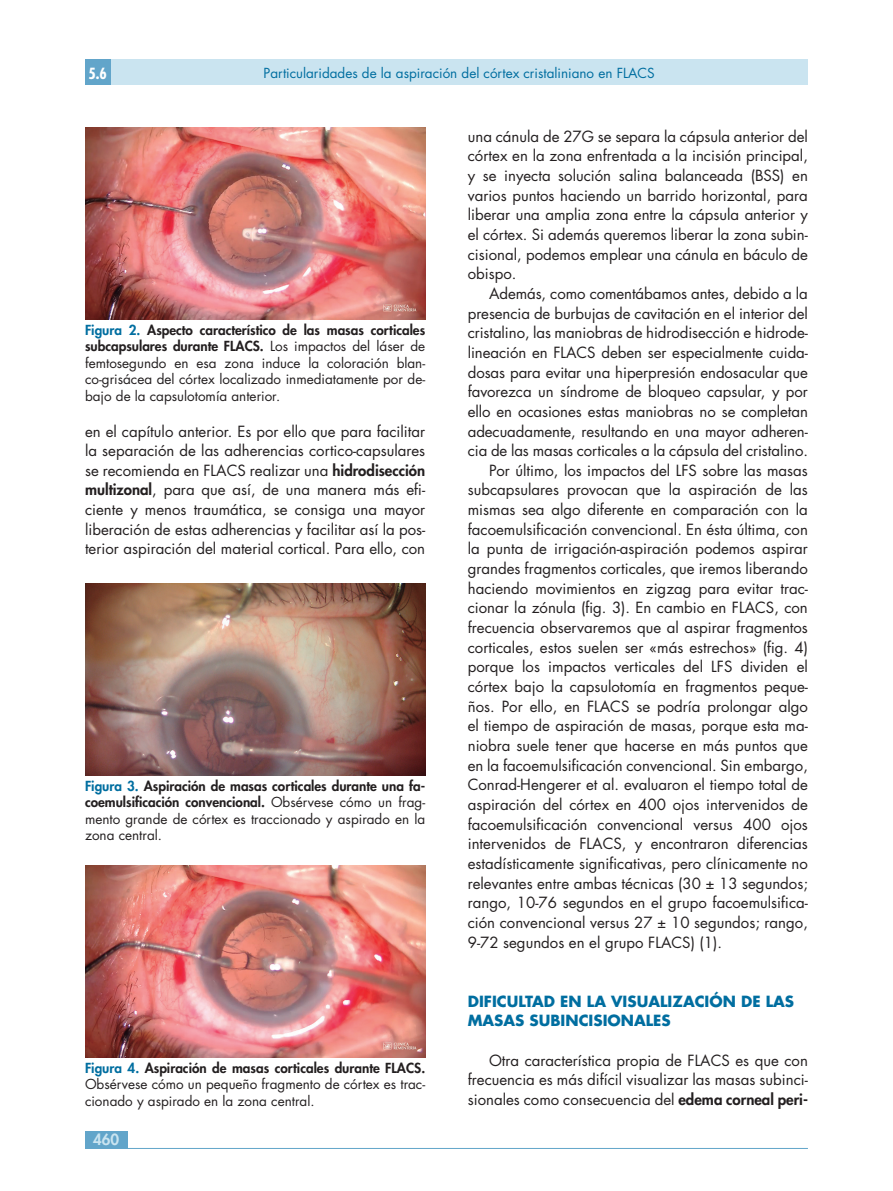
<style>
.page{position:relative;width:893px;height:1191px;background:#fff}
.page>*{position:absolute;margin:0;border:0;box-sizing:border-box;transform-origin:0 0}
.t1{font:15px/19.6px "Futura Std";color:#231f20;text-align:justify}
.t2{font:700 15px/19.6px "Futura Std";color:#006ea0}
.t3{font:800 15px "Futura Std";color:#cae4f0}
.t4{font:700 condensed 15px "Futura Std";color:#fff}
.t5{font:13.5px/16.5px "Futura Std";color:#231f20;text-align:justify}
.t6{font:13.5px "Futura Std";color:#006ea0}
.s1{font-weight:800;color:#006ea0}
.s2{font-weight:800}
</style>
<div class="page">
<div style="left:85px;top:1131px;width:43px;height:17px;background:#62a5ca"></div>
<div style="left:85px;top:60px;width:723px;height:25px;background:#cae4f0"></div>
<div style="left:85px;top:60px;width:26px;height:25px;background:#62a5ca"></div>
<hr style="left:85px;top:1148px;width:723px;height:1px;background:#62a5ca">
<img style="left:85px;top:128px;width:340px;height:191px">
<img style="left:85px;top:584px;width:340px;height:191px">
<img style="left:85px;top:866px;width:340px;height:191px">
<p class="t4" style="left:89px;top:64px;width:20px">5.6</p>
<p class="t6" style="left:264px;top:64px;width:393px">Particularidades de la aspiración del córtex cristaliniano en FLACS</p>
<p class="t5" style="left:85px;top:321px;width:342px"><span class="s1">Figura 2.</span> <span class="s2">Aspecto característico de las masas corticales subcapsulares durante FLACS.</span> Los impactos del láser de femtosegundo en esa zona induce la coloración blan&shy;co-grisácea del córtex localizado inmediatamente por de&shy;bajo de la capsulotomía anterior.</p>
<p class="t1" style="left:85px;top:421px;width:342px">en el capítulo anterior. Es por ello que para facilitar la separación de las adherencias cortico-capsulares se recomienda en FLACS realizar una <span class="s2">hidrodisección multizonal</span>, para que así, de una manera más efi&shy;ciente y menos traumática, se consiga una mayor liberación de estas adherencias y facilitar así la pos&shy;terior aspiración del material cortical. Para ello, con</p>
<p class="t5" style="left:85px;top:778px;width:342px"><span class="s1">Figura 3.</span> <span class="s2">Aspiración de masas corticales durante una fa&shy;coemulsificación convencional.</span> Obsérvese cómo un frag&shy;mento grande de córtex es traccionado y aspirado en la zona central.</p>
<p class="t5" style="left:85px;top:1059px;width:342px"><span class="s1">Figura 4.</span> <span class="s2">Aspiración de masas corticales durante FLACS.<br></span>Obsérvese cómo un pequeño fragmento de córtex es trac&shy;cionado y aspirado en la zona central.</p>
<p class="t3" style="left:93px;top:1129px;width:28px">460</p>
<p class="t1" style="left:468px;top:126px;width:342px">una cánula de 27G se separa la cápsula anterior del córtex en la zona enfrentada a la incisión principal, y se inyecta solución salina balanceada (BSS) en varios puntos haciendo un barrido horizontal, para liberar una amplia zona entre la cápsula anterior y el córtex. Si además queremos liberar la zona subin&shy;cisional, podemos emplear una cánula en báculo de obispo.</p>
<p class="t1" style="left:489px;top:284px;width:320px">Además, como comentábamos antes, debido a la</p>
<p class="t1" style="left:468px;top:303px;width:342px">presencia de burbujas de cavitación en el interior del</p>
<p class="t1" style="left:468px;top:323px;width:342px">cristalino, las maniobras de hidrodisección e hidrode-</p>
<p class="t1" style="left:468px;top:343px;width:342px">lineación en FLACS deben ser especialmente cuida-</p>
<p class="t1" style="left:468px;top:362px;width:342px">dosas para evitar una hiperpresión endosacular que</p>
<p class="t1" style="left:468px;top:382px;width:342px">favorezca un síndrome de bloqueo capsular, y por</p>
<p class="t1" style="left:468px;top:402px;width:342px">ello en ocasiones estas maniobras no se completan</p>
<p class="t1" style="left:468px;top:421px;width:342px">adecuadamente, resultando en una mayor adheren-</p>
<p class="t1" style="left:468px;top:441px;width:342px">cia de las masas corticales a la cápsula del cristalino.</p>
<p class="t1" style="left:489px;top:460px;width:320px">Por último, los impactos del LFS sobre las masas</p>
<p class="t1" style="left:468px;top:480px;width:342px">subcapsulares provocan que la aspiración de las</p>
<p class="t1" style="left:468px;top:500px;width:342px">mismas sea algo diferente en comparación con la</p>
<p class="t1" style="left:468px;top:519px;width:342px">facoemulsificación convencional. En ésta última, con</p>
<p class="t1" style="left:468px;top:539px;width:342px">la punta de irrigación-aspiración podemos aspirar</p>
<p class="t1" style="left:468px;top:559px;width:342px">grandes fragmentos corticales, que iremos liberando</p>
<p class="t1" style="left:468px;top:578px;width:342px">haciendo movimientos en zigzag para evitar trac-</p>
<p class="t1" style="left:468px;top:598px;width:342px">cionar la zónula (fig. 3). En cambio en FLACS, con</p>
<p class="t1" style="left:468px;top:618px;width:342px">frecuencia observaremos que al aspirar fragmentos</p>
<p class="t1" style="left:468px;top:637px;width:342px">corticales, estos suelen ser «más estrechos» (fig. 4)</p>
<p class="t1" style="left:468px;top:657px;width:342px">porque los impactos verticales del LFS dividen el</p>
<p class="t1" style="left:468px;top:677px;width:342px">córtex bajo la capsulotomía en fragmentos peque-</p>
<p class="t1" style="left:468px;top:696px;width:342px">ños. Por ello, en FLACS se podría prolongar algo</p>
<p class="t1" style="left:468px;top:716px;width:342px">el tiempo de aspiración de masas, porque esta ma-</p>
<p class="t1" style="left:468px;top:736px;width:342px">niobra suele tener que hacerse en más puntos que</p>
<p class="t1" style="left:468px;top:755px;width:342px">en la facoemulsificación convencional. Sin embargo,</p>
<p class="t1" style="left:468px;top:775px;width:342px">Conrad-Hengerer et al. evaluaron el tiempo total de</p>
<p class="t1" style="left:468px;top:795px;width:342px">aspiración del córtex en 400 ojos intervenidos de</p>
<p class="t1" style="left:468px;top:814px;width:342px">facoemulsificación convencional versus 400 ojos</p>
<p class="t1" style="left:468px;top:834px;width:342px">intervenidos de FLACS, y encontraron diferencias</p>
<p class="t1" style="left:468px;top:853px;width:342px">estadísticamente significativas, pero clínicamente no</p>
<p class="t1" style="left:468px;top:873px;width:342px">relevantes entre ambas técnicas (30 ± 13 segundos;</p>
<p class="t1" style="left:468px;top:893px;width:342px">rango, 10-76 segundos en el grupo facoemulsifica-</p>
<p class="t1" style="left:468px;top:912px;width:342px">ción convencional versus 27 ± 10 segundos; rango,</p>
<p class="t1" style="left:468px;top:932px;width:256px">9-72 segundos en el grupo FLACS) (1).</p>
<p class="t2" style="left:468px;top:991px;width:328px">DIFICULTAD EN LA VISUALIZACIÓN DE LAS<br>MASAS SUBINCISIONALES</p>
<p class="t1" style="left:468px;top:1050px;width:342px;text-indent:21px">Otra característica propia de FLACS es que con frecuencia es más difícil visualizar las masas subinci&shy;sionales como consecuencia del <span class="s2">edema corneal peri-</span></p>
</div>
